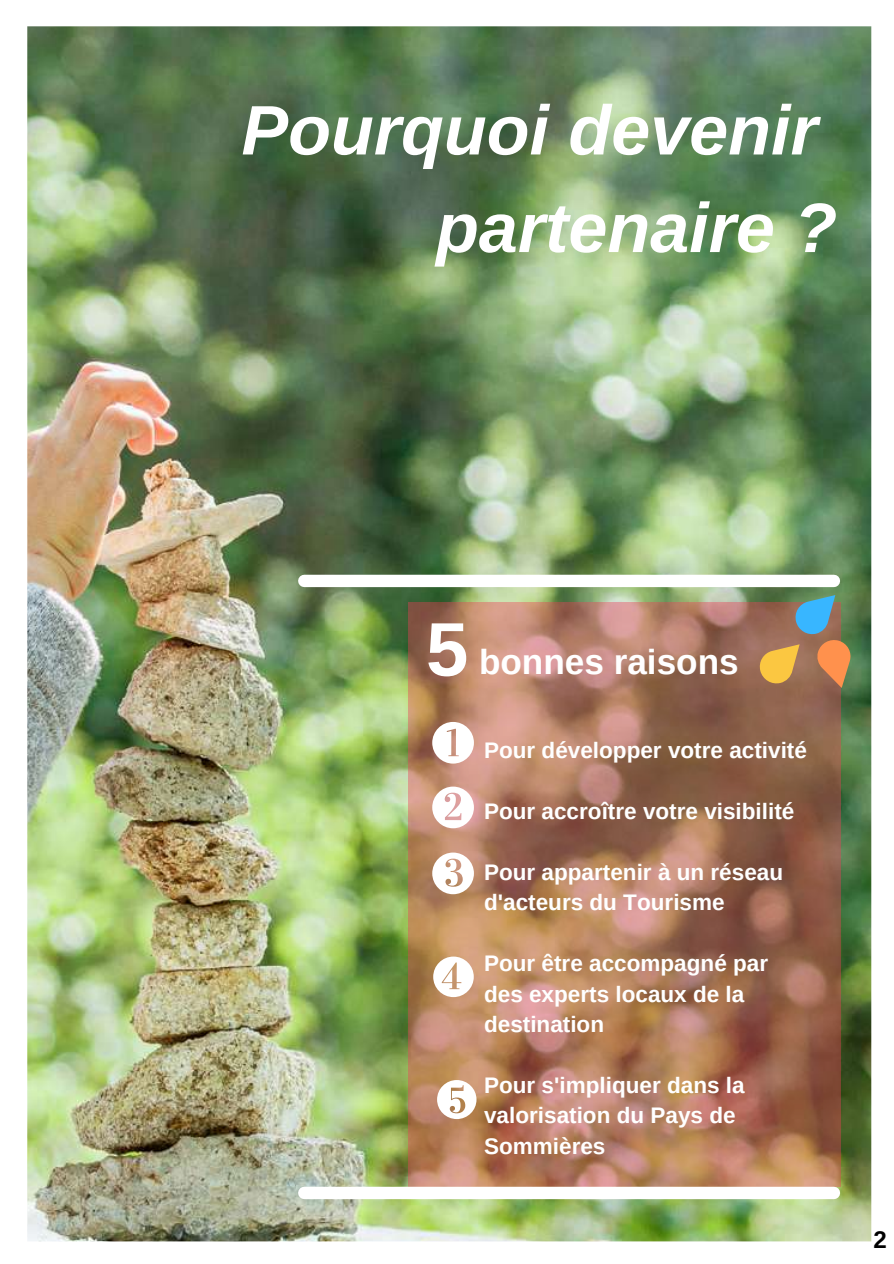
<style>
.page{position:relative;width:894px;height:1264px;background:#fff}
.page>*{position:absolute;margin:0;border:0;box-sizing:border-box;transform-origin:0 0}
.t1{font:italic 700 70.05px/97.5px "Arimo";color:#fff;text-align:right}
.t2{font:700 35.1px "Arimo";color:#fff}
.t3{font:700 24px "Arimo";color:#000}
.t4{font:700 22.5px/30.5px "Arimo";color:#fff}
.s1{font-size:76.05px}
</style>
<div class="page">
<img style="left:27px;top:26px;width:844px;height:1215px">
<svg style="left:408px;top:602px;width:432px;height:584px"></svg>
<div style="left:304px;top:1186px;width:529px;height:13px;background:#fff"></div>
<div style="left:304px;top:574px;width:529px;height:13px;background:#fff"></div>
<svg style="left:749px;top:581px;width:111px;height:111px"></svg>
<svg style="left:432px;top:722px;width:42px;height:41px"></svg>
<svg style="left:432px;top:786px;width:42px;height:42px"></svg>
<svg style="left:432px;top:852px;width:42px;height:42px"></svg>
<svg style="left:433px;top:956px;width:40px;height:41px"></svg>
<svg style="left:437px;top:1080px;width:39px;height:39px"></svg>
<h1 class="t1" style="left:241px;top:81px;width:597px">Pourquoi devenir partenaire ?</h1>
<h2 class="t2" style="left:426px;top:642px;width:314px"><span class="s1">5</span> bonnes raisons</h2>
<p class="t4" style="left:484px;top:735px;width:324px">Pour développer votre activité</p>
<p class="t4" style="left:484px;top:796px;width:312px">Pour accroître votre visibilité</p>
<p class="t4" style="left:484px;top:856px;width:300px">Pour appartenir à un réseau d'acteurs du Tourisme</p>
<p class="t4" style="left:484px;top:948px;width:285px">Pour être accompagné par des experts locaux de la destination</p>
<p class="t4" style="left:484px;top:1069px;width:262px">Pour s'impliquer dans la valorisation du Pays de<br>Sommières</p>
<p class="t3" style="left:873px;top:1226px;width:15px">2</p>
</div>
